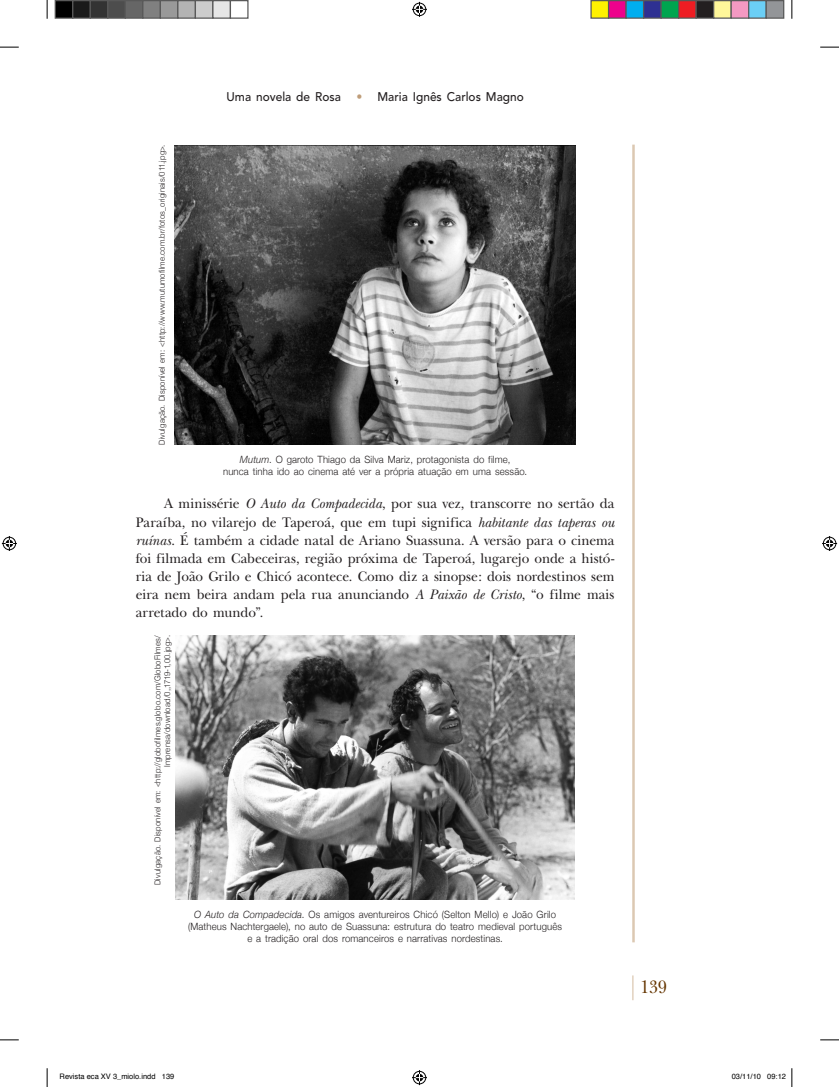
<style>
.page{position:relative;width:839px;height:1087px;background:#fff}
.page>*{position:absolute;margin:0;border:0;box-sizing:border-box;transform-origin:0 0}
.t1{font:18.75px "New Baskerville";color:#653500;scale:.9 1}
.t2{font:14.38px/18.1px "New Baskerville";letter-spacing:.005em;color:#231f20;text-align:justify;scale:.95 1}
.t3{font:500 12.5px "Avenir";color:#231f20;scale:.95 1}
.t4{font:300 10px/12px "Helvetica Neue";letter-spacing:.015em;color:#231f20;text-align:center;scale:.95 1}
.t5{font:300 8.12px/9.8px "Helvetica Neue";letter-spacing:.025em;color:#231f20;text-align:right;scale:.95 1}
.t6{font:7.5px "Helvetica";color:#000}
.s1{color:#bf9d79}
.s2{font-style:italic}
</style>
<div class="page">
<hr style="left:632px;top:145px;width:2px;height:797px;background:#dcc8b2">
<svg style="left:632px;top:975px;width:1px;height:25px"></svg>
<img style="left:174px;top:145px;width:401px;height:299px">
<img style="left:175px;top:635px;width:399px;height:264px">
<svg style="left:0;top:46px;width:19px;height:2px"></svg>
<svg style="left:820px;top:46px;width:18px;height:2px"></svg>
<svg style="left:0;top:1039px;width:19px;height:1px"></svg>
<svg style="left:820px;top:1039px;width:18px;height:1px"></svg>
<svg style="left:46px;top:0;width:2px;height:19px"></svg>
<svg style="left:46px;top:1068px;width:2px;height:18px"></svg>
<svg style="left:791px;top:0;width:1px;height:19px"></svg>
<svg style="left:412px;top:2px;width:15px;height:15px"></svg>
<svg style="left:412px;top:1070px;width:15px;height:14px"></svg>
<svg style="left:2px;top:536px;width:15px;height:15px"></svg>
<svg style="left:822px;top:536px;width:14px;height:15px"></svg>
<div style="left:55px;top:1px;width:18px;height:17px;background:#000"></div>
<div style="left:55px;top:0;width:18px;height:19px;border:1px solid #595959"></div>
<div style="left:73px;top:1px;width:17px;height:17px;background:#1a1a1a"></div>
<div style="left:72px;top:0;width:19px;height:19px;border:1px solid #595959"></div>
<div style="left:90px;top:1px;width:18px;height:17px;background:#333"></div>
<div style="left:90px;top:0;width:18px;height:19px;border:1px solid #595959"></div>
<div style="left:108px;top:1px;width:17px;height:17px;background:#4d4d4d"></div>
<div style="left:107px;top:0;width:19px;height:19px;border:1px solid #595959"></div>
<div style="left:125px;top:1px;width:18px;height:17px;background:#666"></div>
<div style="left:125px;top:0;width:18px;height:19px;border:1px solid #595959"></div>
<div style="left:143px;top:1px;width:17px;height:17px;background:#808080"></div>
<div style="left:142px;top:0;width:19px;height:19px;border:1px solid #595959"></div>
<div style="left:160px;top:1px;width:18px;height:17px;background:#999"></div>
<div style="left:160px;top:0;width:18px;height:19px;border:1px solid #595959"></div>
<div style="left:178px;top:1px;width:17px;height:17px;background:#b3b3b3"></div>
<div style="left:177px;top:0;width:19px;height:19px;border:1px solid #595959"></div>
<div style="left:195px;top:1px;width:18px;height:17px;background:#ccc"></div>
<div style="left:195px;top:0;width:18px;height:19px;border:1px solid #595959"></div>
<div style="left:213px;top:1px;width:17px;height:17px;background:#e6e6e6"></div>
<div style="left:212px;top:0;width:19px;height:19px;border:1px solid #595959"></div>
<div style="left:230px;top:0;width:18px;height:19px;border:1px solid #595959"></div>
<div style="left:591px;top:1px;width:17px;height:17px;background:#fff101"></div>
<div style="left:590px;top:0;width:19px;height:19px;border:1px solid #595959"></div>
<div style="left:608px;top:1px;width:18px;height:17px;background:#ed028c"></div>
<div style="left:607px;top:0;width:19px;height:19px;border:1px solid #595959"></div>
<div style="left:626px;top:1px;width:17px;height:17px;background:#00aeef"></div>
<div style="left:625px;top:0;width:19px;height:19px;border:1px solid #595959"></div>
<div style="left:643px;top:1px;width:18px;height:17px;background:#2e3092"></div>
<div style="left:642px;top:0;width:19px;height:19px;border:1px solid #595959"></div>
<div style="left:661px;top:1px;width:17px;height:17px;background:#00a54f"></div>
<div style="left:660px;top:0;width:19px;height:19px;border:1px solid #595959"></div>
<div style="left:678px;top:1px;width:18px;height:17px;background:#ee1d23"></div>
<div style="left:677px;top:0;width:19px;height:19px;border:1px solid #595959"></div>
<div style="left:696px;top:1px;width:17px;height:17px;background:#231f20"></div>
<div style="left:695px;top:0;width:19px;height:19px;border:1px solid #595959"></div>
<div style="left:713px;top:1px;width:18px;height:17px;background:#fff79a"></div>
<div style="left:712px;top:0;width:19px;height:19px;border:1px solid #595959"></div>
<div style="left:731px;top:1px;width:17px;height:17px;background:#f499c2"></div>
<div style="left:730px;top:0;width:19px;height:19px;border:1px solid #595959"></div>
<div style="left:748px;top:1px;width:18px;height:17px;background:#6bcff6"></div>
<div style="left:747px;top:0;width:19px;height:19px;border:1px solid #595959"></div>
<div style="left:766px;top:1px;width:17px;height:17px;background:#939598"></div>
<div style="left:765px;top:0;width:19px;height:19px;border:1px solid #595959"></div>
<svg style="left:791px;top:1068px;width:1px;height:18px"></svg>
<p class="t5" style="left:157px;top:445px;width:317px;rotate:-90deg">Divulgação. Disponível em: &lt;http://www.mutumofilme.com.br/fotos_originais/011.jpg&gt;.</p>
<p class="t3" style="left:226px;top:89px;width:314px">Uma novela de Rosa <span class="s1">•</span> Maria Ignês Carlos Magno</p>
<p class="t4" style="left:223px;top:453px;width:321px"><span class="s2">Mutum</span>. O garoto Thiago da Silva Mariz, protagonista do filme,<br>nunca tinha ido ao cinema até ver a própria atuação em uma sessão.</p>
<p class="t2" style="left:136px;top:495px;width:505px;text-indent:28px">A minissérie <span class="s2">O Auto da Compadecida</span>, por sua vez, transcorre no sertão da Paraíba, no vilarejo de Taperoá, que em tupi significa <span class="s2">habitante das taperas ou ruínas</span>. É também a cidade natal de Ariano Suassuna. A versão para o cinema foi filmada em Cabeceiras, região próxima de Taperoá, lugarejo onde a histó&shy;ria de João Grilo e Chicó acontece. Como diz a sinopse: dois nordestinos sem eira nem beira andam pela rua anunciando <span class="s2">A Paixão de Cristo</span>, “o filme mais arretado do mundo”.</p>
<p class="t5" style="left:152px;top:885px;width:264px;rotate:-90deg">Divulgação. Disponível em: &lt;http://globofilmes.globo.com/GloboFilmes/<br>Imprensa/download/0,,1719-1,00.jpg&gt;.</p>
<p class="t4" style="left:188px;top:908px;width:395px"><span class="s2">O Auto da Compadecida</span>. Os amigos aventureiros Chicó (Selton Mello) e João Grilo (Matheus Nachtergaele), no auto de Suassuna: estrutura do teatro medieval português e a tradição oral dos romanceiros e narrativas nordestinas.</p>
<h1 class="t1" style="left:640px;top:975px;width:31px">139</h1>
<p class="t6" style="left:60px;top:1070px;width:116px">Revista eca XV 3_miolo.indd 139</p>
<p class="t6" style="left:731px;top:1070px;width:56px">03/11/10 09:12</p>
</div>
